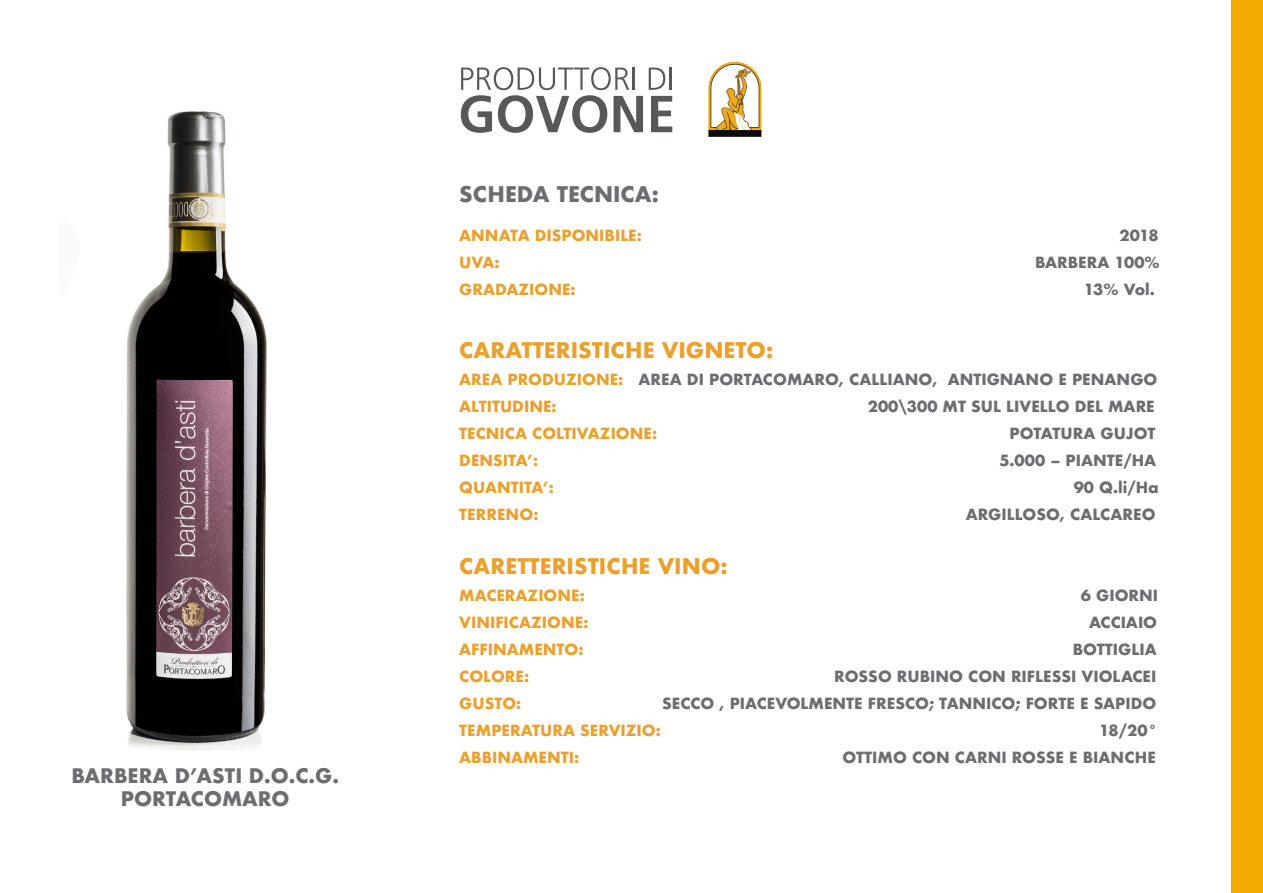
<style>
.page{position:relative;width:1263px;height:893px;background:#fff}
.page>*{position:absolute;margin:0;border:0;box-sizing:border-box;transform-origin:0 0}
.t1{font:700 21px "Futura";color:#eaa02c}
.t2{font:700 21px "Futura";color:#6c6d70}
.t3{font:700 19.5px "Futura";color:#6c6d70}
.t4{font:700 15px "Futura";color:#6c6d70}
.t5{font:700 15px "Futura";color:#eaa02c}
.s1{color:#eaa02c}
</style>
<div class="page">
<svg style="left:651px;top:96px;width:21px;height:36px"></svg>
<svg style="left:461px;top:67px;width:182px;height:66px"></svg>
<hr style="left:633px;top:68px;width:2px;height:22px;background:#57585a">
<svg style="left:649px;top:68px;width:16px;height:22px"></svg>
<hr style="left:670px;top:68px;width:2px;height:22px;background:#57585a">
<img style="left:708px;top:61px;width:54px;height:76px">
<img style="left:126px;top:111px;width:141px;height:639px">
<div style="left:1231px;top:0;width:32px;height:893px;background:#f3aa00"></div>
<p class="t3" style="left:71px;top:761px;width:269px">BARBERA D’ASTI D.O.C.G.</p>
<p class="t3" style="left:121px;top:785px;width:170px">PORTACOMARO</p>
<p class="t2" style="left:459px;top:179px;width:201px">SCHEDA TECNICA:</p>
<p class="t5" style="left:459px;top:225px;width:184px">ANNATA DISPONIBILE:</p>
<p class="t4" style="left:1120px;top:225px;width:41px">2018</p>
<p class="t5" style="left:459px;top:252px;width:42px">UVA:</p>
<p class="t4" style="left:1035px;top:252px;width:126px">BARBERA 100%</p>
<p class="t5" style="left:459px;top:279px;width:118px">GRADAZIONE:</p>
<p class="t4" style="left:1084px;top:279px;width:72px">13% Vol.</p>
<p class="t1" style="left:459px;top:335px;width:315px">CARATTERISTICHE VIGNETO:</p>
<p class="t4" style="left:459px;top:369px;width:700px"><span class="s1">AREA PRODUZIONE:</span> AREA DI PORTACOMARO, CALLIANO, ANTIGNANO E PENANGO</p>
<p class="t5" style="left:459px;top:396px;width:99px">ALTITUDINE:</p>
<p class="t4" style="left:868px;top:396px;width:288px">200\300 MT SUL LIVELLO DEL MARE</p>
<p class="t5" style="left:459px;top:423px;width:199px">TECNICA COLTIVAZIONE:</p>
<p class="t4" style="left:1009px;top:423px;width:148px">POTATURA GUJOT</p>
<p class="t5" style="left:459px;top:450px;width:80px">DENSITA’:</p>
<p class="t4" style="left:999px;top:450px;width:158px">5.000 – PIANTE/HA</p>
<p class="t5" style="left:459px;top:477px;width:96px">QUANTITA’:</p>
<p class="t4" style="left:1074px;top:477px;width:87px">90 Q.li/Ha</p>
<p class="t5" style="left:459px;top:504px;width:81px">TERRENO:</p>
<p class="t4" style="left:966px;top:504px;width:191px">ARGILLOSO, CALCAREO</p>
<p class="t1" style="left:459px;top:551px;width:270px">CARETTERISTICHE VINO:</p>
<p class="t5" style="left:459px;top:585px;width:127px">MACERAZIONE:</p>
<p class="t4" style="left:1081px;top:585px;width:79px">6 GIORNI</p>
<p class="t5" style="left:459px;top:612px;width:131px">VINIFICAZIONE:</p>
<p class="t4" style="left:1089px;top:612px;width:70px">ACCIAIO</p>
<p class="t5" style="left:459px;top:639px;width:126px">AFFINAMENTO:</p>
<p class="t4" style="left:1073px;top:639px;width:85px">BOTTIGLIA</p>
<p class="t5" style="left:459px;top:666px;width:71px">COLORE:</p>
<p class="t4" style="left:834px;top:666px;width:324px">ROSSO RUBINO CON RIFLESSI VIOLACEI</p>
<p class="t5" style="left:459px;top:693px;width:64px">GUSTO:</p>
<p class="t4" style="left:662px;top:693px;width:496px">SECCO , PIACEVOLMENTE FRESCO; TANNICO; FORTE E SAPIDO</p>
<p class="t5" style="left:459px;top:720px;width:203px">TEMPERATURA SERVIZIO:</p>
<p class="t4" style="left:1099px;top:720px;width:60px">18/20°</p>
<p class="t5" style="left:459px;top:747px;width:121px">ABBINAMENTI:</p>
<p class="t4" style="left:842px;top:747px;width:315px">OTTIMO CON CARNI ROSSE E BIANCHE</p>
</div>
